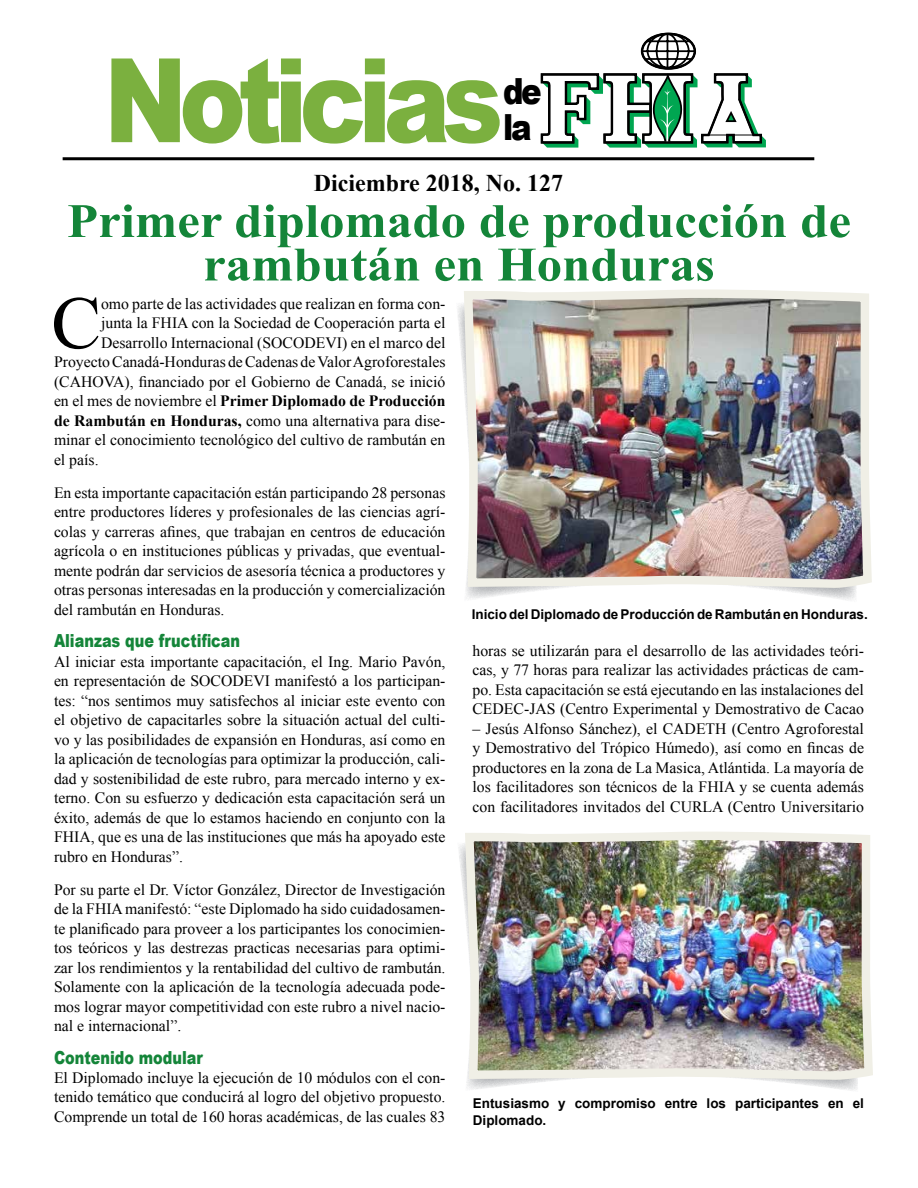
<style>
.page{position:relative;width:918px;height:1188px;background:#fff}
.page>*{position:absolute;margin:0;border:0;box-sizing:border-box;transform-origin:0 0}
.t1{font:900 116.85px "Arial";letter-spacing:-.08em;color:#7bb03f;scale:.85 1}
.t2{font:74.7px "Times New Roman";color:#000}
.t3{font:700 48px/43.5px "Times New Roman";color:#148539;text-align:center;scale:1.06 1}
.t4{font:900 36px/36px "Arial";color:#000;scale:.85 1}
.t5{font:700 24px "Times New Roman";color:#000}
.t6{font:900 18px "Arial";color:#148539;scale:.8 1}
.t7{font:15.75px/19.5px "Times New Roman";color:#000;text-align:justify}
.t8{font:700 15.75px "Times New Roman";color:#000}
.t9{font:700 13.5px/16.5px "Arial";color:#000}
.s1{font-weight:400}
.s2{font-weight:700}
</style>
<div class="page">
<hr style="left:63px;top:157px;width:751px;height:3px;background:#000">
<svg style="left:540px;top:32px;width:226px;height:116px"></svg>
<hr style="left:708px;top:135px;width:47px;height:1px;background:#000">
<svg style="left:457px;top:305px;width:399px;height:295px"></svg>
<img style="left:460px;top:289px;width:412px;height:303px">
<img style="left:461px;top:832px;width:412px;height:252px">
<h1 class="t1" style="left:104px;top:16px;width:471px">Noticias</h1>
<h3 class="t5" style="left:314px;top:167px;width:251px">Diciembre 2018, No. 127</h3>
<h3 class="t4" style="left:503px;top:72px;width:47px">de la</h3>
<h3 class="t3" style="left:67px;top:198px;width:741px">Primer diplomado de producción de rambután en Honduras</h3>
<h2 class="t2" style="left:51px;top:273px;width:51px">C</h2>
<p class="t7" style="left:101px;top:294px;width:346px">omo parte de las actividades que realizan en forma con-</p>
<p class="t7" style="left:101px;top:313px;width:346px">junta la FHIA con la Sociedad de Cooperación parta el</p>
<p class="t7" style="left:101px;top:333px;width:346px">Desarrollo Internacional (SOCODEVI) en el marco del</p>
<p class="t7" style="left:54px;top:352px;width:393px">Proyecto Canadá-Honduras de Cadenas de Valor Agroforestales</p>
<p class="t7" style="left:54px;top:372px;width:393px">(CAHOVA), financiado por el Gobierno de Canadá, se inició</p>
<p class="t8" style="left:54px;top:390px;width:393px"><span class="s1">en el mes de noviembre el</span> Primer Diplomado de Producción</p>
<p class="t7" style="left:54px;top:411px;width:393px"><span class="s2">de Rambután en Honduras,</span> como una alternativa para dise-</p>
<p class="t7" style="left:54px;top:430px;width:393px">minar el conocimiento tecnológico del cultivo de rambután en</p>
<p class="t7" style="left:54px;top:450px;width:46px">el país.</p>
<p class="t7" style="left:54px;top:483px;width:393px">En esta importante capacitación están participando 28 personas entre productores líderes y profesionales de las ciencias agrí&shy;colas y carreras afines, que trabajan en centros de educación agrícola o en instituciones públicas y privadas, que eventual&shy;mente podrán dar servicios de asesoría técnica a productores y otras personas interesadas en la producción y comercialización del rambután en Honduras.</p>
<p class="t6" style="left:54px;top:628px;width:234px">Alianzas que fructifican</p>
<p class="t7" style="left:54px;top:651px;width:393px">Al iniciar esta importante capacitación, el Ing. Mario Pavón, en representación de SOCODEVI manifestó a los participan&shy;tes: “nos sentimos muy satisfechos al iniciar este evento con el objetivo de capacitarles sobre la situación actual del culti&shy;vo y las posibilidades de expansión en Honduras, así como en la aplicación de tecnologías para optimizar la producción, cali&shy;dad y sostenibilidad de este rubro, para mercado interno y ex&shy;terno. Con su esfuerzo y dedicación esta capacitación será un éxito, además de que lo estamos haciendo en conjunto con la FHIA, que es una de las instituciones que más ha apoyado este rubro en Honduras”.</p>
<p class="t7" style="left:54px;top:879px;width:393px">Por su parte el Dr. Víctor González, Director de Investigación de la FHIA manifestó: “este Diplomado ha sido cuidadosamen&shy;te planificado para proveer a los participantes los conocimien&shy;tos teóricos y las destrezas practicas necesarias para optimi&shy;zar los rendimientos y la rentabilidad del cultivo de rambután.<br>Solamente con la aplicación de la tecnología adecuada pode&shy;mos lograr mayor competitividad con este rubro a nivel nacio&shy;nal e internacional”.</p>
<p class="t6" style="left:54px;top:1044px;width:188px">Contenido modular</p>
<p class="t7" style="left:54px;top:1068px;width:393px">El Diplomado incluye la ejecución de 10 módulos con el con&shy;tenido temático que conducirá al logro del objetivo propuesto.<br>Comprende un total de 160 horas académicas, de las cuales 83</p>
<p class="t9" style="left:472px;top:606px;width:398px">Inicio del Diplomado de Producción de Rambután en Honduras.</p>
<p class="t7" style="left:472px;top:640px;width:393px">horas se utilizarán para el desarrollo de las actividades teóri&shy;cas, y 77 horas para realizar las actividades prácticas de cam&shy;po. Esta capacitación se está ejecutando en las instalaciones del CEDEC-JAS (Centro Experimental y Demostrativo de Cacao</p>
<p class="t7" style="left:472px;top:718px;width:393px">– Jesús Alfonso Sánchez), el CADETH (Centro Agroforestal y Demostrativo del Trópico Húmedo), así como en fincas de productores en la zona de La Masica, Atlántida. La mayoría de los facilitadores son técnicos de la FHIA y se cuenta además con facilitadores invitados del CURLA (Centro Universitario</p>
<p class="t9" style="left:473px;top:1096px;width:393px">Entusiasmo y compromiso entre los participantes en el<br>Diplomado.</p>
</div>
